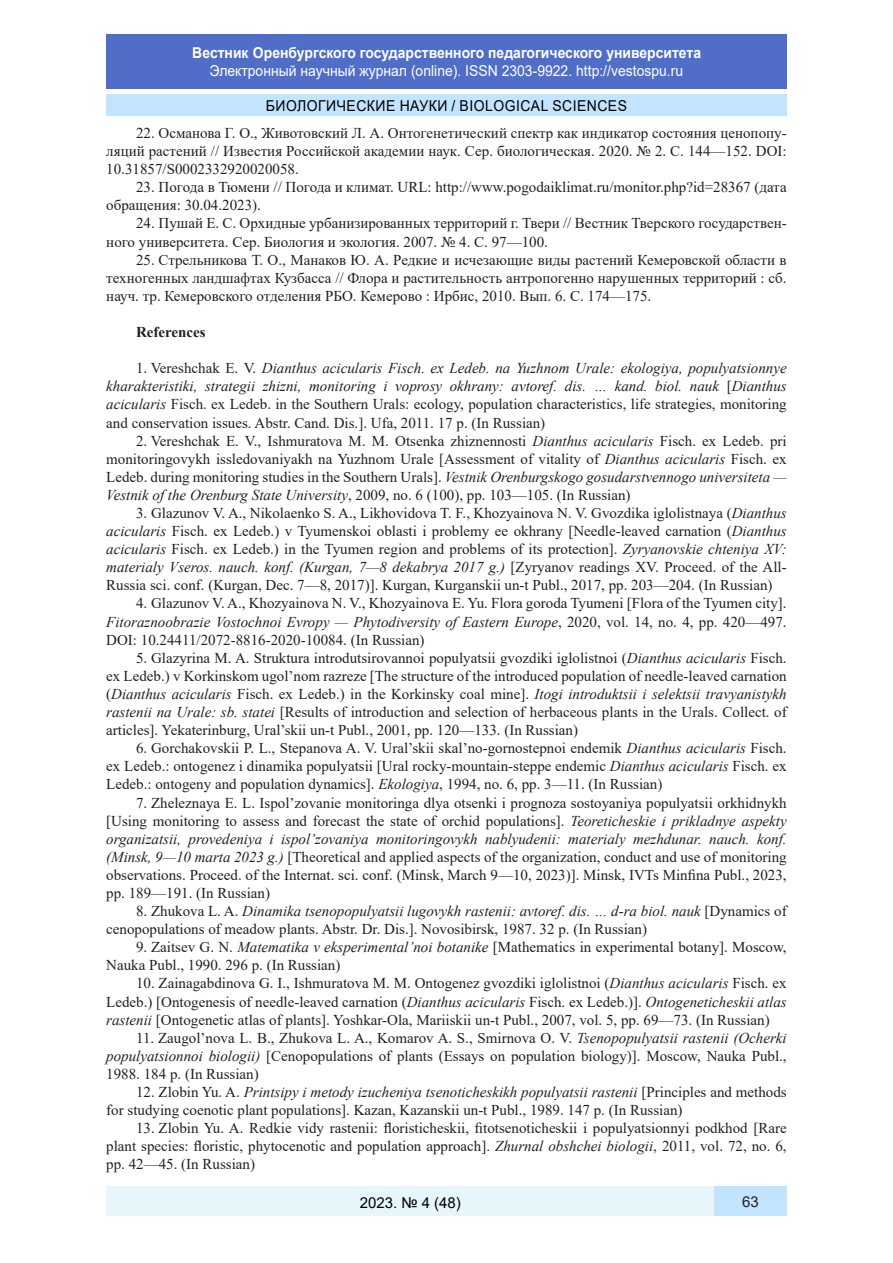
<style>
.page{position:relative;width:893px;height:1263px;background:#fff}
.page>*{position:absolute;margin:0;border:0;box-sizing:border-box;transform-origin:0 0}
.литература{font:15px/18.1px "Times New Roman";color:#231f20;text-align:justify}
.литература-2{font:italic 15px/18.1px "Times New Roman";color:#231f20;text-align:justify}
.t1{font:15px "Arial";color:#fff;scale:.93 1}
.t2{font:700 15px "Arial";color:#fff;scale:.93 1}
.t3{font:15px "Arial";letter-spacing:.035em;color:#000;scale:.93 1}
.t4{font:15px "Arial";letter-spacing:.035em;color:#000}
.литература-3{font:700 15px "Times New Roman";color:#231f20}
.t5{font:15px "Arial";color:#231f20}
.s1{font-style:normal}
.s2{font-style:italic}
</style>
<div class="page">
<div style="left:106px;top:95px;width:681px;height:21px;background:#c3e4ff"></div>
<div style="left:106px;top:34px;width:681px;height:55px;background:#506ec8"></div>
<div style="left:106px;top:1186px;width:608px;height:30px;background:#e6f6fb"></div>
<div style="left:714px;top:1186px;width:73px;height:30px;background:#c3e4ff"></div>
<p class="t2" style="left:192px;top:42px;width:549px">Вестник Оренбургского государственного педагогического университета</p>
<p class="t1" style="left:210px;top:60px;width:511px">Электронный научный журнал (online). ISSN 2303-9922. http://vestospu.ru</p>
<p class="t3" style="left:266px;top:95px;width:390px">БИОЛОГИЧЕСКИЕ НАУКИ / BIOLOGICAL SCIENCES</p>
<p class="литература" style="left:106px;top:123px;width:682px;text-indent:30px">22. Османова Г. О., Животовский Л. А. Онтогенетический спектр как индикатор состояния ценопопу&shy;ляций растений // Известия Российской академии наук. Сер. биологическая. 2020. № 2. С. 144—152. DOI:<br>10.31857/S0002332920020058.</p>
<p class="литература" style="left:106px;top:178px;width:682px;text-indent:30px">23. Погода в Тюмени // Погода и климат. URL: http://www.pogodaiklimat.ru/monitor.php?id=28367 (дата обращения: 30.04.2023).</p>
<p class="литература" style="left:106px;top:214px;width:682px;text-indent:30px">24. Пушай Е. С. Орхидные урбанизированных территорий г. Твери // Вестник Тверского государствен&shy;ного университета. Сер. Биология и экология. 2007. № 4. С. 97—100.</p>
<p class="литература" style="left:106px;top:250px;width:682px;text-indent:30px">25. Стрельникова Т. О., Манаков Ю. А. Редкие и исчезающие виды растений Кемеровской области в техногенных ландшафтах Кузбасса // Флора и растительность антропогенно нарушенных территорий : сб. науч. тр. Кемеровского отделения РБО. Кемерово : Ирбис, 2010. Вып. 6. С. 174—175.</p>
<p class="литература-3" style="left:136px;top:321px;width:71px">References</p>
<p class="литература-2" style="left:106px;top:359px;width:682px;text-indent:30px"><span class="s1">1. Vereshchak E. V.</span> Dianthus acicularis Fisch. ex Ledeb. na Yuzhnom Urale: ekologiya, populyatsionnye kharakteristiki, strategii zhizni, monitoring i voprosy okhrany: avtoref. dis. … kand. biol. nauk <span class="s1">[</span>Dianthus acicularis <span class="s1">Fisch. ex Ledeb. in the Southern Urals: ecology, population characteristics, life strategies, monitoring and conservation issues. Abstr. Cand. Dis.]. Ufa, 2011. 17 p. (In Russian)</span></p>
<p class="литература" style="left:106px;top:431px;width:682px;text-indent:30px">2. Vereshchak E. V., Ishmuratova M. M. Otsenka zhiznennosti <span class="s2">Dianthus acicularis</span> Fisch. ex Ledeb. pri monitoringovykh issledovaniyakh na Yuzhnom Urale [Assessment of vitality of <span class="s2">Dianthus acicularis</span> Fisch. ex Ledeb. during monitoring studies in the Southern Urals]. <span class="s2">Vestnik Orenburgskogo gosudarstvennogo universiteta — Vestnik of the Orenburg State University</span>, 2009, no. 6 (100), pp. 103—105. (In Russian)</p>
<p class="литература" style="left:106px;top:503px;width:682px;text-indent:30px">3. Glazunov V. A., Nikolaenko S. A., Likhovidova T. F., Khozyainova N. V. Gvozdika iglolistnaya (<span class="s2">Dianthus acicularis</span> Fisch. ex Ledeb.) v Tyumenskoi oblasti i problemy ee okhrany [Needle-leaved carnation (<span class="s2">Dianthus acicularis</span> Fisch. ex Ledeb.) in the Tyumen region and problems of its protection]. <span class="s2">Zyryanovskie chteniya XV: materialy Vseros. nauch. konf. (Kurgan, 7—8 dekabrya 2017 g.)</span> [Zyryanov readings XV. Proceed. of the All-Russia sci. conf. (Kurgan, Dec. 7—8, 2017)]. Kurgan, Kurganskii un-t Publ., 2017, pp. 203—204. (In Russian)</p>
<p class="литература" style="left:106px;top:594px;width:682px;text-indent:30px">4. Glazunov V. A., Khozyainova N. V., Khozyainova E. Yu. Flora goroda Tyumeni [Flora of the Tyumen city].<br><span class="s2">Fitoraznoobrazie Vostochnoi Evropy — Phytodiversity of Eastern Europe</span>, 2020, vol. 14, no. 4, pp. 420—497.<br>DOI: 10.24411/2072-8816-2020-10084. (In Russian)</p>
<p class="литература" style="left:106px;top:648px;width:682px;text-indent:30px">5. Glazyrina M. A. Struktura introdutsirovannoi populyatsii gvozdiki iglolistnoi (<span class="s2">Dianthus acicularis</span> Fisch. ex Ledeb.) v Korkinskom ugol’nom razreze [The structure of the introduced population of needle-leaved carnation (<span class="s2">Dianthus acicularis</span> Fisch. ex Ledeb.) in the Korkinsky coal mine]. <span class="s2">Itogi introduktsii i selektsii travyanistykh rastenii na Urale: sb. statei</span> [Results of introduction and selection of herbaceous plants in the Urals. Collect. of articles]. Yekaterinburg, Ural’skii un-t Publ., 2001, pp. 120—133. (In Russian)</p>
<p class="литература" style="left:106px;top:739px;width:682px;text-indent:30px">6. Gorchakovskii P. L., Stepanova A. V. Ural’skii skal’no-gornostepnoi endemik <span class="s2">Dianthus acicularis</span> Fisch. ex Ledeb.: ontogenez i dinamika populyatsii [Ural rocky-mountain-steppe endemic <span class="s2">Dianthus acicularis</span> Fisch. ex Ledeb.: ontogeny and population dynamics]. <span class="s2">Ekologiya</span>, 1994, no. 6, pp. 3—11. (In Russian)</p>
<p class="литература" style="left:106px;top:793px;width:682px;text-indent:30px">7. Zheleznaya E. L. Ispol’zovanie monitoringa dlya otsenki i prognoza sostoyaniya populyatsii orkhidnykh [Using monitoring to assess and forecast the state of orchid populations]. <span class="s2">Teoreticheskie i prikladnye aspekty organizatsii, provedeniya i ispol’zovaniya monitoringovykh nablyudenii: materialy mezhdunar. nauch. konf. (Minsk, 9—10 marta 2023 g.)</span> [Theoretical and applied aspects of the organization, conduct and use of monitoring observations. Proceed. of the Internat. sci. conf. (Minsk, March 9—10, 2023)]. Minsk, IVTs Minfina Publ., 2023, pp. 189—191. (In Russian)</p>
<p class="литература" style="left:106px;top:901px;width:682px;text-indent:30px">8. Zhukova L. A. <span class="s2">Dinamika tsenopopulyatsii lugovykh rastenii: avtoref. dis. … d-ra biol. nauk</span> [Dynamics of cenopopulations of meadow plants. Abstr. Dr. Dis.]. Novosibirsk, 1987. 32 p. (In Russian)</p>
<p class="литература" style="left:106px;top:938px;width:682px;text-indent:30px">9. Zaitsev G. N. <span class="s2">Matematika v eksperimental’noi botanike</span> [Mathematics in experimental botany]. Moscow,<br>Nauka Publ., 1990. 296 p. (In Russian)</p>
<p class="литература" style="left:106px;top:974px;width:682px;text-indent:30px">10. Zainagabdinova G. I., Ishmuratova M. M. Ontogenez gvozdiki iglolistnoi (<span class="s2">Dianthus acicularis</span> Fisch. ex Ledeb.) [Ontogenesis of needle-leaved carnation (<span class="s2">Dianthus acicularis</span> Fisch. ex Ledeb.)]. <span class="s2">Ontogeneticheskii atlas rastenii</span> [Ontogenetic atlas of plants]. Yoshkar-Ola, Mariiskii un-t Publ., 2007, vol. 5, pp. 69—73. (In Russian)</p>
<p class="литература" style="left:106px;top:1028px;width:682px;text-indent:30px">11. Zaugol’nova L. B., Zhukova L. A., Komarov A. S., Smirnova O. V. <span class="s2">Tsenopopulyatsii rastenii (Ocherki populyatsionnoi biologii)</span> [Cenopopulations of plants (Essays on population biology)]. Moscow, Nauka Publ., 1988. 184 p. (In Russian)</p>
<p class="литература" style="left:106px;top:1082px;width:682px;text-indent:30px">12. Zlobin Yu. A. <span class="s2">Printsipy i metody izucheniya tsenoticheskikh populyatsii rastenii</span> [Principles and methods for studying coenotic plant populations]. Kazan, Kazanskii un-t Publ., 1989. 147 p. (In Russian)</p>
<p class="литература" style="left:106px;top:1119px;width:682px;text-indent:30px">13. Zlobin Yu. A. Redkie vidy rastenii: floristicheskii, fitotsenoticheskii i populyatsionnyi podkhod [Rare plant species: floristic, phytocenotic and population approach]. <span class="s2">Zhurnal obshchei biologii</span>, 2011, vol. 72, no. 6, pp. 42—45. (In Russian)</p>
<p class="t4" style="left:360px;top:1192px;width:103px">2023. № 4 (48)</p>
<p class="t5" style="left:742px;top:1191px;width:18px">63</p>
</div>
